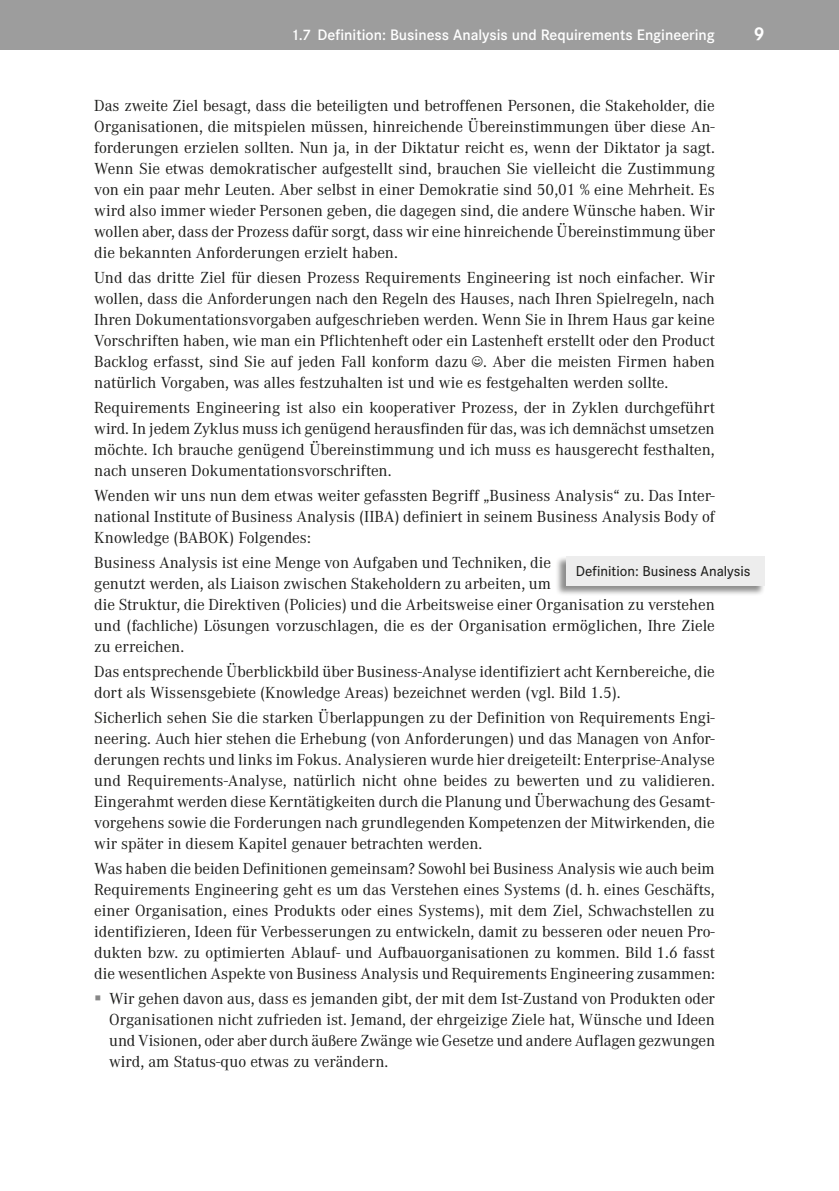
<style>
.page{position:relative;width:839px;height:1191px;background:#fff}
.page>*{position:absolute;margin:0;border:0;box-sizing:border-box;transform-origin:0 0}
.t1{font:700 19.25px "Corporate S Pro";color:#fff}
.t2{font:16.62px/21px "Corporate A Pro";color:#1d1d1b;text-align:justify}
.t3{font:600 15.75px "Corporate S Pro";color:#fff}
.t4{font:500 14.88px "Corporate S Pro";color:#1d1d1b}
</style>
<div class="page">
<div style="left:0;top:0;width:838px;height:50px;background:#9d9d9d"></div>
<div style="left:555px;top:556px;width:209px;height:40px;background:#1d1d1b;opacity:.5"></div>
<div style="left:566px;top:556px;width:198px;height:30px;background:#ededed"></div>
<p class="t3" style="left:293px;top:23px;width:423px">1.7 Definition: Business Analysis und Requirements Engineering</p>
<p class="t1" style="left:754px;top:18px;width:12px">9</p>
<p class="t2" style="left:94px;top:94px;width:622px">Das zweite Ziel besagt, dass die beteiligten und betroffenen Personen, die Stakeholder, die Organisationen, die mitspielen müssen, hinreichende Übereinstimmungen über diese An&shy;forderungen erzielen sollten. Nun ja, in der Diktatur reicht es, wenn der Diktator ja sagt.<br>Wenn Sie etwas demokratischer aufgestellt sind, brauchen Sie vielleicht die Zustimmung von ein paar mehr Leuten. Aber selbst in einer Demokratie sind 50,01 % eine Mehrheit. Es wird also immer wieder Personen geben, die dagegen sind, die andere Wünsche haben. Wir wollen aber, dass der Prozess dafür sorgt, dass wir eine hinreichende Übereinstimmung über die bekannten Anforderungen erzielt haben.</p>
<p class="t2" style="left:94px;top:266px;width:622px">Und das dritte Ziel für diesen Prozess Requirements Engineering ist noch einfacher. Wir wollen, dass die Anforderungen nach den Regeln des Hauses, nach Ihren Spielregeln, nach Ihren Dokumentationsvorgaben aufgeschrieben werden. Wenn Sie in Ihrem Haus gar keine Vorschriften haben, wie man ein Pflichtenheft oder ein Lastenheft erstellt oder den Product Backlog erfasst, sind Sie auf jeden Fall konform dazu ☺. Aber die meisten Firmen haben natürlich Vorgaben, was alles festzuhalten ist und wie es festgehalten werden sollte.</p>
<p class="t2" style="left:94px;top:396px;width:622px">Requirements Engineering ist also ein kooperativer Prozess, der in Zyklen durchgeführt wird. In jedem Zyklus muss ich genügend herausfinden für das, was ich demnächst umsetzen möchte. Ich brauche genügend Übereinstimmung und ich muss es hausgerecht festhalten, nach unseren Dokumentationsvorschriften.</p>
<p class="t2" style="left:94px;top:484px;width:622px">Wenden wir uns nun dem etwas weiter gefassten Begriff „Business Analysis“ zu. Das Inter&shy;national Institute of Business Analysis (IIBA) definiert in seinem Business Analysis Body of Knowledge (BABOK) Folgendes:</p>
<p class="t2" style="left:94px;top:551px;width:622px;text-align:left">Business Analysis ist eine Menge von Aufgaben und Techniken, die<br>genutzt werden, als Liaison zwischen Stakeholdern zu arbeiten, um<br>die Struktur, die Direktiven (Policies) und die Arbeitsweise einer Organisation zu verstehen und (fachliche) Lösungen vorzuschlagen, die es der Organisation ermöglichen, Ihre Ziele zu erreichen.</p>
<p class="t2" style="left:94px;top:660px;width:622px">Das entsprechende Überblickbild über Business-Analyse identifiziert acht Kernbereiche, die dort als Wissensgebiete (Knowledge Areas) bezeichnet werden (vgl. Bild 1.5).</p>
<p class="t2" style="left:94px;top:706px;width:622px">Sicherlich sehen Sie die starken Überlappungen zu der Definition von Requirements Engi&shy;neering. Auch hier stehen die Erhebung (von Anforderungen) und das Managen von Anfor&shy;derungen rechts und links im Fokus. Analysieren wurde hier dreigeteilt: Enterprise-Analyse und Requirements-Analyse, natürlich nicht ohne beides zu bewerten und zu validieren.<br>Eingerahmt werden diese Kerntätigkeiten durch die Planung und Überwachung des Gesamt&shy;vorgehens sowie die Forderungen nach grundlegenden Kompetenzen der Mitwirkenden, die wir später in diesem Kapitel genauer betrachten werden.</p>
<p class="t2" style="left:94px;top:857px;width:622px">Was haben die beiden Definitionen gemeinsam? Sowohl bei Business Analysis wie auch beim Requirements Engineering geht es um das Verstehen eines Systems (d. h. eines Geschäfts, einer Organisation, eines Produkts oder eines Systems), mit dem Ziel, Schwachstellen zu identifizieren, Ideen für Verbesserungen zu entwickeln, damit zu besseren oder neuen Pro&shy;dukten bzw. zu optimierten Ablauf- und Aufbauorganisationen zu kommen. Bild 1.6 fasst die wesentlichen Aspekte von Business Analysis und Requirements Engineering zusammen:</p>
<p class="t2" style="left:109px;top:986px;width:607px">Wir gehen davon aus, dass es jemanden gibt, der mit dem Ist-Zustand von Produkten oder Organisationen nicht zufrieden ist. Jemand, der ehrgeizige Ziele hat, Wünsche und Ideen und Visionen, oder aber durch äußere Zwänge wie Gesetze und andere Auflagen gezwungen wird, am Status-quo etwas zu verändern.</p>
<p class="t4" style="left:575px;top:560px;width:176px">Definition: Business Analysis</p>
</div>
